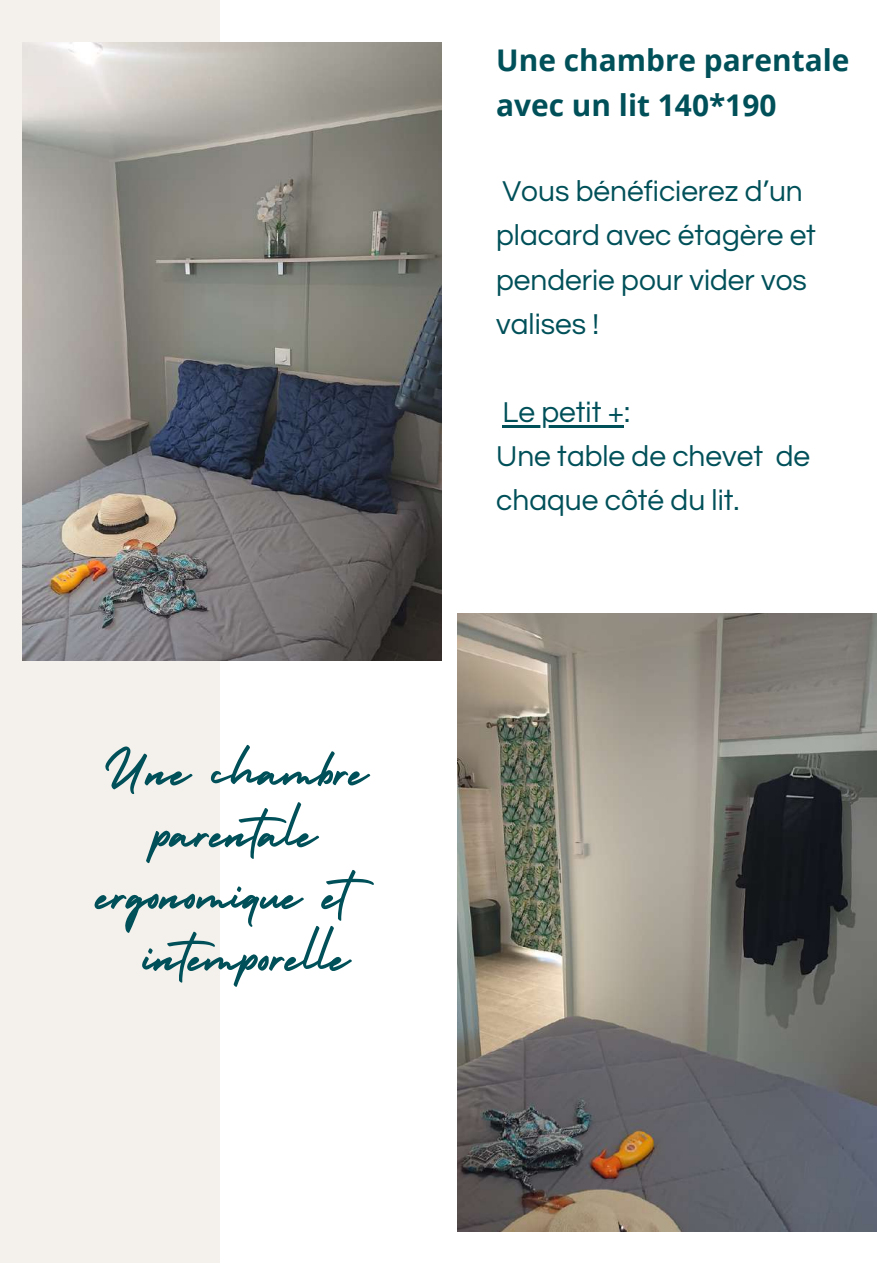
<style>
.page{position:relative;width:893px;height:1264px;background:#fff}
.page>*{position:absolute;margin:0;border:0;box-sizing:border-box;transform-origin:0 0}
.t1{font:61.95px/61.8px "Holiday";color:#005059;text-align:center}
.t2{font:29.85px/44.1px "Questrial";color:#005059}
.t3{font:700 29.85px/44.1px "Open Sans";color:#005059}
</style>
<div class="page">
<div style="left:0;top:0;width:219px;height:1262px;background:#f4f0ec"></div>
<img style="left:23px;top:42px;width:418px;height:618px">
<img style="left:457px;top:613px;width:419px;height:618px">
<hr style="left:502px;top:425px;width:122px;height:2px;background:#005059">
<h1 class="t1" style="left:98px;top:733px;width:292px">Une chambre parentale ergonomique et intemporelle</h1>
<p class="t3" style="left:496px;top:38px;width:355px">Une chambre parentale avec un lit 140*190</p>
<p class="t2" style="left:496px;top:170px;width:321px">Vous bénéficierez d’un placard avec étagère et penderie pour vider vos valises !</p>
<p class="t2" style="left:496px;top:391px;width:315px">Le petit +:<br>Une table de chevet de chaque côté du lit.</p>
</div>
